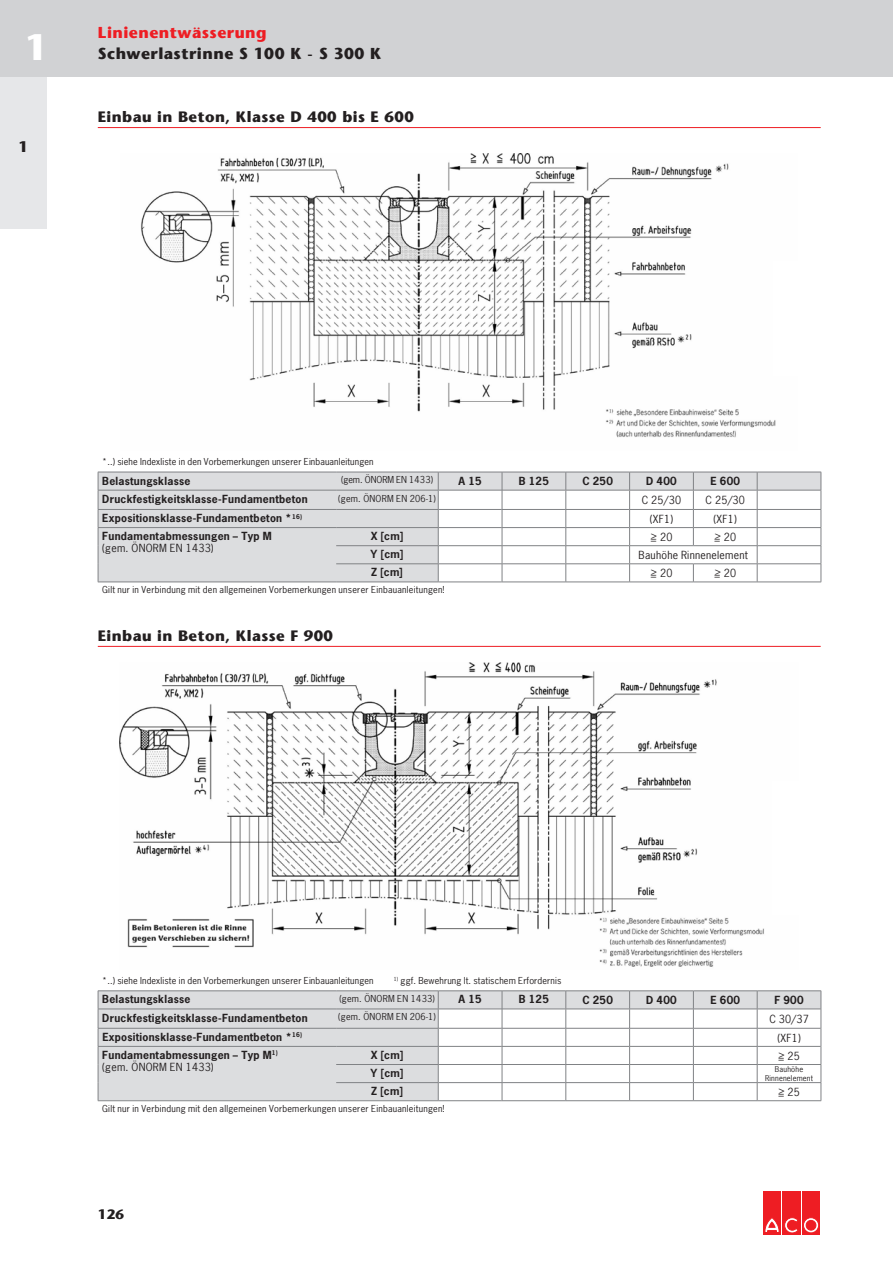
<style>
.page{position:relative;width:893px;height:1263px;background:#fff}
.page>*{position:absolute;margin:0;border:0;box-sizing:border-box;transform-origin:0 0}
.t1{font:700 36px "Stone Sans";color:#fff}
.t2{font:700 15.75px "Stone Sans";letter-spacing:.03em;color:#231f20}
.t3{font:700 15.75px "Stone Sans";letter-spacing:.03em;color:#ee1d23}
.t4{font:700 15px "Stone Sans";letter-spacing:.03em;color:#231f20}
.t5{font:700 13.5px "Stone Sans";color:#231f20}
.t6{font:700 10.5px/12px "News Gothic";letter-spacing:.025em;color:#231f20}
.t7{font:10.5px "News Gothic";letter-spacing:.025em;color:#231f20}
.t8{font:9px "News Gothic";letter-spacing:.025em;color:#231f20}
.t9{font:9px "News Gothic";color:#231f20}
.t10{font:7.5px/9px "News Gothic";letter-spacing:.025em;color:#231f20;text-align:center}
.s1{font-weight:400}
</style>
<div class="page">
<div style="left:763px;top:1191px;width:18px;height:43px;background:#ee1d23"></div>
<div style="left:782px;top:1191px;width:18px;height:43px;background:#ee1d23"></div>
<svg style="left:765px;top:1217px;width:33px;height:16px"></svg>
<div style="left:802px;top:1191px;width:18px;height:43px;background:#ee1d23"></div>
<svg style="left:803px;top:1218px;width:16px;height:15px"></svg>
<div style="left:803px;top:1217px;width:16px;height:16px;border:1px solid #ee1d23;border-radius:50%"></div>
<div style="left:806px;top:1220px;width:10px;height:10px;background:#ee1d23;border-radius:50%"></div>
<div style="left:806px;top:1220px;width:10px;height:10px;border:1px solid #ee1d23;border-radius:50%"></div>
<div style="left:0;top:64px;width:47px;height:165px;background:#e6e7e9"></div>
<div style="left:0;top:0;width:893px;height:77px;background:#d1d2d4"></div>
<hr style="left:98px;top:127px;width:723px;height:1px;background:#ee1d23">
<hr style="left:98px;top:646px;width:723px;height:1px;background:#ee1d23">
<img style="left:141px;top:154px;width:635px;height:284px">
<img style="left:119px;top:662px;width:645px;height:305px">
<div style="left:99px;top:473px;width:339px;height:109px;background:#dcdddf"></div>
<hr style="left:98px;top:490px;width:238px;height:1px;background:#808285">
<hr style="left:336px;top:490px;width:102px;height:1px;background:#808285">
<hr style="left:98px;top:509px;width:238px;height:1px;background:#808285">
<hr style="left:336px;top:509px;width:102px;height:1px;background:#808285">
<hr style="left:98px;top:527px;width:238px;height:1px;background:#808285">
<hr style="left:336px;top:527px;width:102px;height:1px;background:#808285">
<hr style="left:336px;top:545px;width:102px;height:1px;background:#808285">
<svg style="left:98px;top:473px;width:1px;height:109px"></svg>
<hr style="left:336px;top:563px;width:102px;height:1px;background:#808285">
<svg style="left:438px;top:472px;width:384px;height:110px"></svg>
<hr style="left:98px;top:582px;width:238px;height:1px;background:#808285">
<hr style="left:336px;top:582px;width:102px;height:1px;background:#808285">
<hr style="left:438px;top:582px;width:64px;height:1px;background:#808285">
<hr style="left:757px;top:582px;width:64px;height:1px;background:#808285">
<hr style="left:502px;top:582px;width:64px;height:1px;background:#808285">
<hr style="left:566px;top:582px;width:64px;height:1px;background:#808285">
<hr style="left:630px;top:582px;width:63px;height:1px;background:#808285">
<hr style="left:693px;top:582px;width:64px;height:1px;background:#808285">
<hr style="left:98px;top:472px;width:238px;height:1px;background:#808285">
<hr style="left:336px;top:472px;width:102px;height:1px;background:#808285">
<hr style="left:438px;top:472px;width:64px;height:1px;background:#808285">
<hr style="left:502px;top:472px;width:64px;height:1px;background:#808285">
<hr style="left:566px;top:472px;width:64px;height:1px;background:#808285">
<hr style="left:630px;top:472px;width:63px;height:1px;background:#808285">
<hr style="left:693px;top:472px;width:64px;height:1px;background:#808285">
<hr style="left:757px;top:472px;width:64px;height:1px;background:#808285">
<div style="left:99px;top:991px;width:339px;height:109px;background:#dcdddf"></div>
<hr style="left:98px;top:1009px;width:238px;height:1px;background:#808285">
<hr style="left:336px;top:1009px;width:102px;height:1px;background:#808285">
<hr style="left:98px;top:1028px;width:238px;height:1px;background:#808285">
<hr style="left:336px;top:1028px;width:102px;height:1px;background:#808285">
<hr style="left:98px;top:1046px;width:238px;height:1px;background:#808285">
<hr style="left:336px;top:1046px;width:102px;height:1px;background:#808285">
<hr style="left:336px;top:1064px;width:102px;height:1px;background:#808285">
<svg style="left:98px;top:991px;width:1px;height:109px"></svg>
<hr style="left:336px;top:1082px;width:102px;height:1px;background:#808285">
<svg style="left:438px;top:991px;width:384px;height:110px"></svg>
<hr style="left:98px;top:1100px;width:238px;height:1px;background:#808285">
<hr style="left:336px;top:1100px;width:102px;height:1px;background:#808285">
<hr style="left:438px;top:1100px;width:64px;height:1px;background:#808285">
<hr style="left:502px;top:1100px;width:64px;height:1px;background:#808285">
<hr style="left:566px;top:1100px;width:64px;height:1px;background:#808285">
<hr style="left:630px;top:1100px;width:63px;height:1px;background:#808285">
<hr style="left:693px;top:1100px;width:64px;height:1px;background:#808285">
<hr style="left:757px;top:1100px;width:64px;height:1px;background:#808285">
<hr style="left:98px;top:990px;width:238px;height:1px;background:#808285">
<hr style="left:336px;top:990px;width:102px;height:1px;background:#808285">
<hr style="left:438px;top:990px;width:64px;height:1px;background:#808285">
<hr style="left:502px;top:990px;width:64px;height:1px;background:#808285">
<hr style="left:566px;top:990px;width:64px;height:1px;background:#808285">
<hr style="left:630px;top:990px;width:63px;height:1px;background:#808285">
<hr style="left:693px;top:990px;width:64px;height:1px;background:#808285">
<hr style="left:757px;top:990px;width:64px;height:1px;background:#808285">
<h1 class="t1" style="left:25px;top:25px;width:24px">1</h1>
<h2 class="t3" style="left:98px;top:23px;width:170px">Linienentwässerung</h2>
<h2 class="t2" style="left:98px;top:44px;width:285px">Schwerlastrinne S 100 K - S 300 K</h2>
<h3 class="t4" style="left:19px;top:138px;width:11px">1</h3>
<h3 class="t4" style="left:98px;top:108px;width:318px">Einbau in Beton, Klasse D 400 bis E 600</h3>
<p class="t8" style="left:102px;top:456px;width:273px">*..) siehe Indexliste in den Vorbemerkungen unserer Einbauanleitungen</p>
<p class="t6" style="left:102px;top:474px;width:90px">Belastungsklasse</p>
<p class="t9" style="left:341px;top:474px;width:94px">(gem. ÖNORM EN 1433)</p>
<p class="t6" style="left:459px;top:474px;width:25px">A 15</p>
<p class="t6" style="left:519px;top:474px;width:32px">B 125</p>
<p class="t6" style="left:582px;top:475px;width:32px">C 250</p>
<p class="t6" style="left:646px;top:475px;width:32px">D 400</p>
<p class="t6" style="left:710px;top:475px;width:31px">E 600</p>
<p class="t6" style="left:102px;top:492px;width:207px">Druckfestigkeitsklasse-Fundamentbeton</p>
<p class="t8" style="left:338px;top:492px;width:99px">(gem. ÖNORM EN 206-1)</p>
<p class="t7" style="left:642px;top:493px;width:41px">C 25/30</p>
<p class="t7" style="left:706px;top:493px;width:41px">C 25/30</p>
<p class="t6" style="left:102px;top:512px;width:201px">Expositionsklasse-Fundamentbeton *<sup>16)</sup></p>
<p class="t7" style="left:650px;top:512px;width:25px">(XF1)</p>
<p class="t7" style="left:714px;top:512px;width:25px">(XF1)</p>
<p class="t6" style="left:102px;top:530px;width:171px">Fundamentabmessungen – Typ M</p>
<p class="t7" style="left:102px;top:541px;width:113px">(gem. ÖNORM EN 1433)</p>
<p class="t6" style="left:371px;top:530px;width:34px">X [cm]</p>
<p class="t7" style="left:650px;top:530px;width:24px">&gt;= 2 0</p>
<p class="t7" style="left:714px;top:530px;width:24px">&gt;= 2 0</p>
<p class="t6" style="left:371px;top:548px;width:34px">Y [cm]</p>
<p class="t7" style="left:639px;top:548px;width:111px">Bauhöhe Rinnenelement</p>
<p class="t6" style="left:371px;top:566px;width:34px">Z [cm]</p>
<p class="t7" style="left:650px;top:566px;width:24px">&gt;= 2 0</p>
<p class="t7" style="left:714px;top:566px;width:24px">&gt;= 2 0</p>
<p class="t8" style="left:102px;top:584px;width:343px">Gilt nur in Verbindung mit den allgemeinen Vorbemerkungen unserer Einbauanleitungen!</p>
<h3 class="t4" style="left:98px;top:626px;width:237px">Einbau in Beton, Klasse F 900</h3>
<p class="t8" style="left:102px;top:974px;width:273px">*..) siehe Indexliste in den Vorbemerkungen unserer Einbauanleitungen</p>
<p class="t8" style="left:394px;top:974px;width:169px"><sup>1)</sup> ggf. Bewehrung lt. statischem Erfordernis</p>
<p class="t6" style="left:102px;top:993px;width:90px">Belastungsklasse</p>
<p class="t8" style="left:339px;top:993px;width:97px">(gem. ÖNORM EN 1433)</p>
<p class="t6" style="left:459px;top:993px;width:25px">A 15</p>
<p class="t6" style="left:519px;top:993px;width:32px">B 125</p>
<p class="t6" style="left:582px;top:994px;width:32px">C 250</p>
<p class="t6" style="left:646px;top:994px;width:32px">D 400</p>
<p class="t6" style="left:710px;top:994px;width:31px">E 600</p>
<p class="t6" style="left:774px;top:994px;width:31px">F 900</p>
<p class="t6" style="left:102px;top:1011px;width:207px">Druckfestigkeitsklasse-Fundamentbeton</p>
<p class="t8" style="left:338px;top:1011px;width:99px">(gem. ÖNORM EN 206-1)</p>
<p class="t7" style="left:769px;top:1012px;width:41px">C 30/37</p>
<p class="t6" style="left:102px;top:1030px;width:201px">Expositionsklasse-Fundamentbeton *<sup>16)</sup></p>
<p class="t7" style="left:777px;top:1031px;width:25px">(XF1)</p>
<p class="t6" style="left:102px;top:1049px;width:177px">Fundamentabmessungen – Typ M<sup>1) </sup><span class="s1">(gem. ÖNORM EN 1433)</span></p>
<p class="t6" style="left:371px;top:1049px;width:34px">X [cm]</p>
<p class="t7" style="left:778px;top:1049px;width:24px">&gt;= 2 5</p>
<p class="t6" style="left:371px;top:1067px;width:34px">Y [cm]</p>
<p class="t10" style="left:765px;top:1064px;width:49px">Bauhöhe<br>Rinnenelement</p>
<p class="t6" style="left:371px;top:1085px;width:34px">Z [cm]</p>
<p class="t7" style="left:778px;top:1085px;width:24px">&gt;= 2 5</p>
<p class="t8" style="left:102px;top:1103px;width:343px">Gilt nur in Verbindung mit den allgemeinen Vorbemerkungen unserer Einbauanleitungen!</p>
<h3 class="t5" style="left:98px;top:1206px;width:28px">126</h3>
</div>
